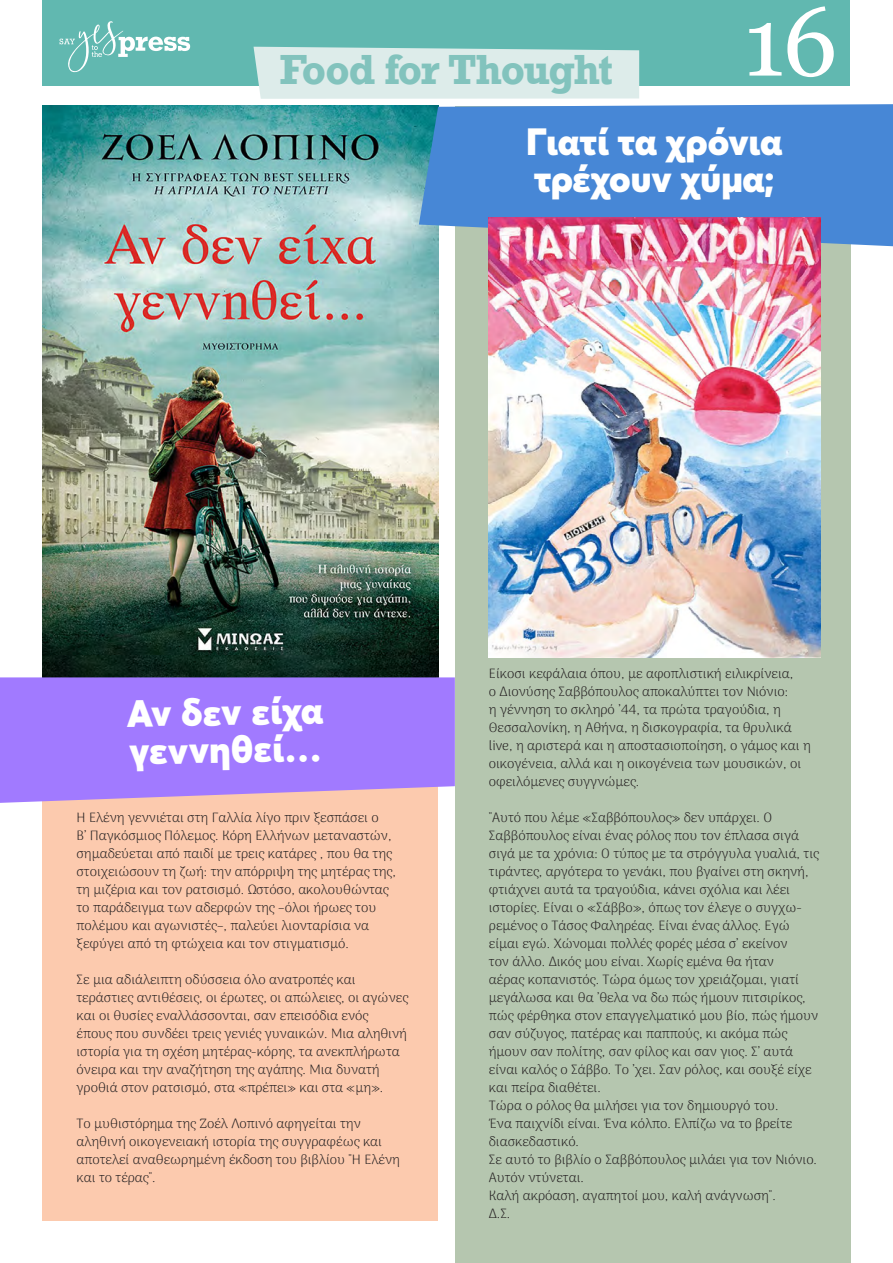
<style>
.page{position:relative;width:893px;height:1263px;background:#fff}
.page>*{position:absolute;margin:0;border:0;box-sizing:border-box;transform-origin:0 0}
.t1{font:97.5px "Georgia";color:#fff}
.t2{font:700 39.6px "Rockwell";letter-spacing:-.035em;color:#82c3bd}
.t3{font:900 37.5px/37.5px "Averta";letter-spacing:-.01em;color:#fff}
.t4{font:100 13.5px/18px "Arima";color:#231f20}
</style>
<div class="page">
<div style="left:43px;top:106px;width:395px;height:1114px;background:#fccaae"></div>
<img style="left:43px;top:105px;width:395px;height:572px">
<div style="left:43px;top:0;width:807px;height:85px;background:#61b8b0"></div>
<svg style="left:60px;top:21px;width:130px;height:51px"></svg>
<div style="left:254px;top:47px;width:385px;height:52px;background:#ddecea"></div>
<div style="left:455px;top:106px;width:395px;height:1157px;background:#b5c6af"></div>
<svg style="left:0;top:677px;width:455px;height:126px;background:#a67ff9"></svg>
<div style="left:419px;top:104px;width:474px;height:142px;background:#4787d6"></div>
<img style="left:489px;top:217px;width:332px;height:440px">
<h2 class="t2" style="left:280px;top:44px;width:335px">Food for Thought</h2>
<h1 class="t1" style="left:743px;top:-29px;width:96px">16</h1>
<h3 class="t3" style="left:526px;top:122px;width:258px">Γιατί τα χρόνια τρέχουν χύμα;</h3>
<h3 class="t3" style="left:127px;top:694px;width:198px;rotate:-1deg">Αν δεν είχα γεννηθεί…</h3>
<p class="t4" style="left:77px;top:808px;width:321px">Η Ελένη γεννιέται στη Γαλλία λίγο πριν ξεσπάσει ο<br>Β’ Παγκόσμιος Πόλεμος. Κόρη Ελλήνων μεταναστών, σημαδεύεται από παιδί με τρεις κατάρες , που θα της στοιχειώσουν τη ζωή: την απόρριψη της μητέρας της, τη μιζέρια και τον ρατσισμό. Ωστόσο, ακολουθώντας το παράδειγμα των αδερφών της –όλοι ήρωες του πολέμου και αγωνιστές–, παλεύει λιονταρίσια να ξεφύγει από τη φτώχεια και τον στιγματισμό.</p>
<p class="t4" style="left:77px;top:970px;width:333px">Σε μια αδιάλειπτη οδύσσεια όλο ανατροπές και τεράστιες αντιθέσεις, οι έρωτες, οι απώλειες, οι αγώνες και οι θυσίες εναλλάσσονται, σαν επεισόδια ενός<br>έπους που συνδέει τρεις γενιές γυναικών. Μια αληθινή ιστορία για τη σχέση μητέρας-κόρης, τα ανεκπλήρωτα όνειρα και την αναζήτηση της αγάπης. Μια δυνατή γροθιά στον ρατσισμό, στα «πρέπει» και στα «μη».</p>
<p class="t4" style="left:77px;top:1114px;width:325px">Το μυθιστόρημα της Ζοέλ Λοπινό αφηγείται την αληθινή οικογενειακή ιστορία της συγγραφέως και αποτελεί αναθεωρημένη έκδοση του βιβλίου "Η Ελένη και το τέρας".</p>
<p class="t4" style="left:489px;top:664px;width:323px">Είκοσι κεφάλαια όπου, με αφοπλιστική ειλικρίνεια,<br>ο Διονύσης Σαββόπουλος αποκαλύπτει τον Νιόνιο:<br>η γέννηση το σκληρό ’44, τα πρώτα τραγούδια, η Θεσσαλονίκη, η Αθήνα, η δισκογραφία, τα θρυλικά live, η αριστερά και η αποστασιοποίηση, ο γάμος και η οικογένεια, αλλά και η οικογένεια των μουσικών, οι οφειλόμενες συγγνώμες.</p>
<p class="t4" style="left:489px;top:808px;width:332px">"Αυτό που λέμε «Σαββόπουλος» δεν υπάρχει. Ο Σαββόπουλος είναι ένας ρόλος που τον έπλασα σιγά σιγά με τα χρόνια: Ο τύπος με τα στρόγγυλα γυαλιά, τις τιράντες, αργότερα το γενάκι, που βγαίνει στη σκηνή, φτιάχνει αυτά τα τραγούδια, κάνει σχόλια και λέει ιστορίες. Είναι ο «Σάββο», όπως τον έλεγε ο συγχω&shy;ρεμένος ο Τάσος Φαληρέας. Είναι ένας άλλος. Εγώ είμαι εγώ. Χώνομαι πολλές φορές μέσα σ’ εκείνον<br>τον άλλο. Δικός μου είναι. Χωρίς εμένα θα ήταν<br>αέρας κοπανιστός. Τώρα όμως τον χρειάζομαι, γιατί μεγάλωσα και θα ’θελα να δω πώς ήμουν πιτσιρίκος, πώς φέρθηκα στον επαγγελματικό μου βίο, πώς ήμουν σαν σύζυγος, πατέρας και παππούς, κι ακόμα πώς ήμουν σαν πολίτης, σαν φίλος και σαν γιος. Σ’ αυτά είναι καλός ο Σάββο. Το ’χει. Σαν ρόλος, και σουξέ είχε και πείρα διαθέτει.<br>Τώρα ο ρόλος θα μιλήσει για τον δημιουργό του.<br>Ένα παιχνίδι είναι. Ένα κόλπο. Ελπίζω να το βρείτε διασκεδαστικό.<br>Σε αυτό το βιβλίο ο Σαββόπουλος μιλάει για τον Νιόνιο.<br>Αυτόν ντύνεται.<br>Καλή ακρόαση, αγαπητοί μου, καλή ανάγνωση".<br>Δ.Σ.</p>
</div>
